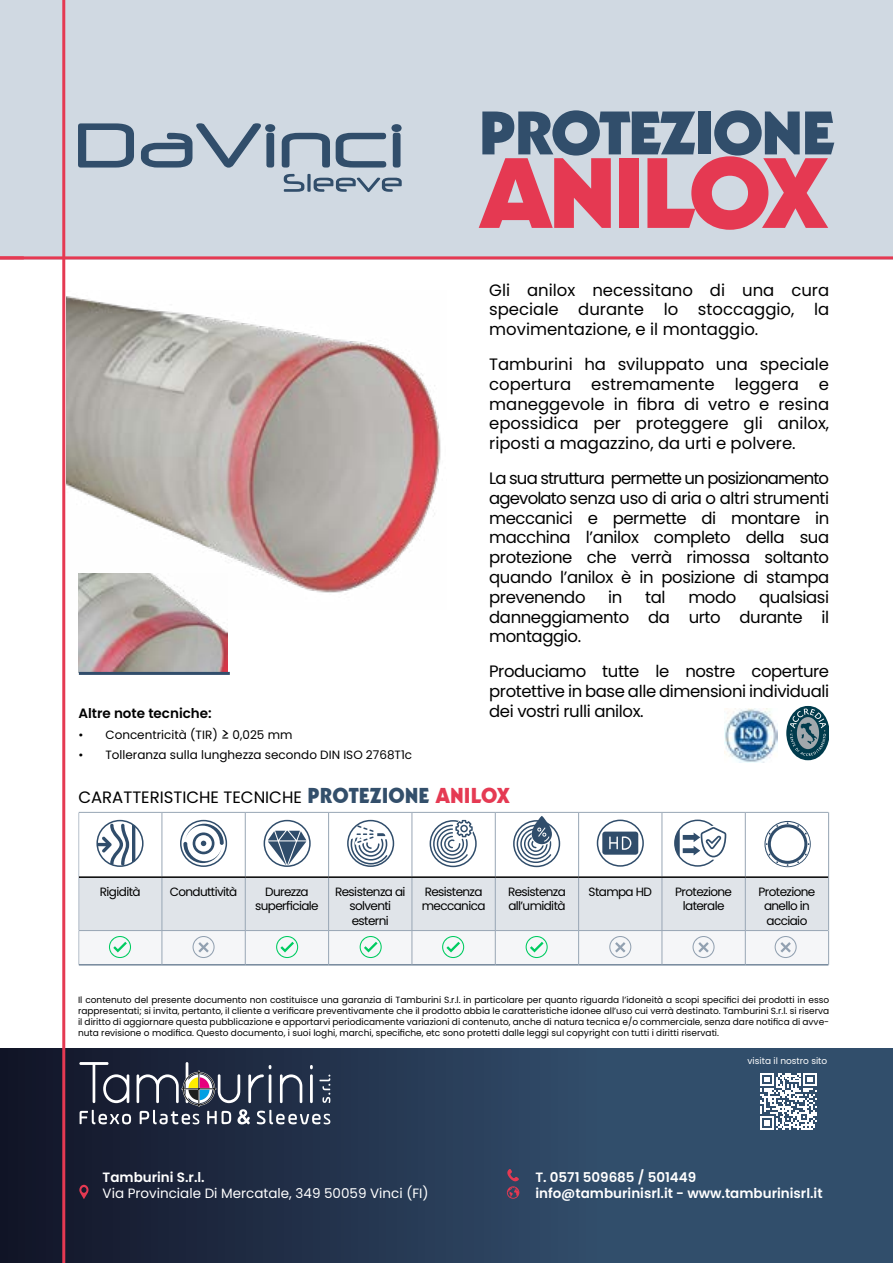
<style>
.page{position:relative;width:893px;height:1263px;background:#fff}
.page>*{position:absolute;margin:0;border:0;box-sizing:border-box;transform-origin:0 0}
.t1{font:97.5px "Geometric 231 BT Heavy C";letter-spacing:-.05em;color:#e53952;scale:1.09 1}
.t2{font:60px "Geometric 231 BT Heavy C";letter-spacing:-.04em;color:#314e6b;scale:1.09 1}
.t3{font:16.5px/19.8px "Poppins";letter-spacing:-.025em;color:#000;text-align:justify}
.t4{font:16.5px "Poppins";color:#000}
.t5{font:600 13.5px/16.2px "Poppins";color:#fff}
.t6{font:13.5px "Poppins";color:#fff}
.t7{font:600 13.5px "Poppins";color:#000}
.t8{font:12px/14.4px "Poppins";letter-spacing:-.05em;color:#000;text-align:center}
.t9{font:12px "Poppins";color:#000}
.t10{font:9px/10.8px "Poppins";color:#000;text-align:justify}
.t11{font:9px "Poppins";color:#fff}
.s1{font-size:16.5px}
.s2{font-family:"Geometric 231 BT Heavy C";font-size:21px;color:#334f6b}
.s3{font-family:"Geometric 231 BT Heavy C";font-size:21px;color:#e53a53}
</style>
<div class="page">
<div style="left:0;top:0;width:893px;height:259px;background:#d0d9e2"></div>
<hr style="left:162px;top:812px;width:1px;height:64px;background:#98a6b5">
<hr style="left:245px;top:812px;width:1px;height:64px;background:#98a6b5">
<hr style="left:328px;top:812px;width:1px;height:64px;background:#98a6b5">
<hr style="left:412px;top:812px;width:1px;height:64px;background:#98a6b5">
<hr style="left:495px;top:812px;width:1px;height:64px;background:#98a6b5">
<hr style="left:578px;top:812px;width:1px;height:64px;background:#98a6b5">
<hr style="left:662px;top:812px;width:1px;height:64px;background:#98a6b5">
<hr style="left:745px;top:812px;width:1px;height:64px;background:#98a6b5">
<hr style="left:79px;top:876px;width:83px;height:2px;background:#000">
<hr style="left:162px;top:876px;width:83px;height:2px;background:#000">
<hr style="left:245px;top:876px;width:84px;height:2px;background:#000">
<hr style="left:329px;top:876px;width:83px;height:2px;background:#000">
<hr style="left:412px;top:876px;width:83px;height:2px;background:#000">
<hr style="left:495px;top:876px;width:84px;height:2px;background:#000">
<hr style="left:579px;top:876px;width:83px;height:2px;background:#000">
<hr style="left:662px;top:876px;width:83px;height:2px;background:#000">
<hr style="left:745px;top:876px;width:83px;height:2px;background:#000">
<div style="left:78px;top:811px;width:751px;height:170px;border:1px solid #fff"></div>
<div style="left:0;top:1048px;width:893px;height:215px;background:linear-gradient(to right,#15192e,#385b7a)"></div>
<svg style="left:79px;top:1185px;width:9px;height:14px"></svg>
<svg style="left:507px;top:1169px;width:12px;height:30px"></svg>
<svg style="left:80px;top:1110px;width:51px;height:14px"></svg>
<svg style="left:79px;top:1062px;width:50px;height:41px"></svg>
<svg style="left:137px;top:1062px;width:193px;height:62px;background:#4a5365"></svg>
<svg style="left:99px;top:824px;width:30px;height:41px"></svg>
<hr style="left:132px;top:824px;width:3px;height:41px;background:#304d6b;border-radius:2px">
<div style="left:96px;top:820px;width:48px;height:47px;border:2px solid #304d6b;border-radius:50%"></div>
<svg style="left:183px;top:824px;width:41px;height:39px"></svg>
<div style="left:180px;top:820px;width:47px;height:47px;border:2px solid #304d6b;border-radius:50%"></div>
<svg style="left:268px;top:831px;width:38px;height:34px"></svg>
<div style="left:264px;top:820px;width:47px;height:47px;border:2px solid #304d6b;border-radius:50%"></div>
<div style="left:347px;top:820px;width:47px;height:47px;border:2px solid #304d6b;border-radius:50%"></div>
<svg style="left:351px;top:825px;width:36px;height:39px"></svg>
<div style="left:430px;top:820px;width:47px;height:47px;border:2px solid #304d6b;border-radius:50%"></div>
<svg style="left:433px;top:820px;width:40px;height:43px"></svg>
<svg style="left:602px;top:831px;width:36px;height:24px"></svg>
<div style="left:597px;top:819px;width:47px;height:48px;border:2px solid #304d6b;border-radius:50%"></div>
<div style="left:674px;top:819px;width:47px;height:48px;border:2px solid #304d6b;border-radius:50%"></div>
<svg style="left:675px;top:820px;width:51px;height:44px"></svg>
<svg style="left:764px;top:821px;width:47px;height:46px"></svg>
<div style="left:513px;top:820px;width:47px;height:47px;border:2px solid #304d6b;border-radius:50%"></div>
<svg style="left:517px;top:816px;width:35px;height:47px"></svg>
<svg style="left:78px;top:123px;width:56px;height:45px"></svg>
<svg style="left:141px;top:123px;width:134px;height:45px"></svg>
<svg style="left:282px;top:133px;width:48px;height:35px"></svg>
<svg style="left:336px;top:124px;width:66px;height:44px"></svg>
<svg style="left:284px;top:174px;width:118px;height:18px"></svg>
<hr style="left:0;top:256px;width:893px;height:3px;background:#e53952">
<svg style="left:79px;top:877px;width:750px;height:88px"></svg>
<img style="left:66px;top:296px;width:375px;height:313px">
<img style="left:79px;top:573px;width:148px;height:99px">
<hr style="left:79px;top:672px;width:151px;height:3px;background:#314d6b">
<img style="left:724px;top:708px;width:54px;height:54px">
<svg style="left:760px;top:1072px;width:57px;height:57px"></svg>
<hr style="left:62px;top:0;width:3px;height:1263px;background:#e53952">
<div style="left:786px;top:706px;width:43px;height:54px;background:#003b4c;border-radius:50%"></div>
<svg style="left:790px;top:708px;width:36px;height:48px"></svg>
<p class="t7" style="left:78px;top:705px;width:135px">Altre note tecniche:</p>
<p class="t9" style="left:78px;top:727px;width:216px">• Concentricità (TIR) <span class="s1">≥</span> 0,025 mm</p>
<p class="t9" style="left:78px;top:747px;width:335px">• Tolleranza sulla lunghezza secondo DIN ISO 2768T1c</p>
<h2 class="t2" style="left:478px;top:96px;width:329px">PROTEZIONE</h2>
<h1 class="t1" style="left:478px;top:134px;width:323px">ANILOX</h1>
<p class="t3" style="left:489px;top:280px;width:342px">Gli anilox necessitano di una cura speciale durante lo stoccaggio, la movimentazione, e il montaggio.</p>
<p class="t3" style="left:489px;top:354px;width:342px">Tamburini ha sviluppato una speciale copertura estremamente leggera e maneggevole in fibra di vetro e resina epossidica per proteggere gli anilox, riposti a magazzino, da urti e polvere.</p>
<p class="t3" style="left:489px;top:468px;width:342px">La sua struttura permette un posizionamento agevolato senza uso di aria o altri strumenti meccanici e permette di montare in macchina l’anilox completo della sua protezione che verrà rimossa soltanto quando l’anilox è in posizione di stampa prevenendo</p>
<p class="t3" style="left:489px;top:587px;width:342px;text-indent:270px">qualsiasi danneggiamento da urto durante il montaggio.</p>
<p class="t3" style="left:489px;top:661px;width:341px">Produciamo tutte le nostre coperture protettive in base alle dimensioni individuali dei vostri rulli anilox.</p>
<p class="t3" style="left:608px;top:587px;width:16px">in</p>
<p class="t3" style="left:645px;top:587px;width:22px">tal</p>
<p class="t3" style="left:688px;top:587px;width:50px">modo</p>
<p class="t4" style="left:78px;top:788px;width:433px">CARATTERISTICHE TECNICHE <span class="s2">PROTEZIONE</span> <span class="s3">ANILOX</span></p>
<p class="t8" style="left:100px;top:884px;width:42px">Rigidità</p>
<p class="t8" style="left:170px;top:884px;width:69px">Conduttività</p>
<p class="t8" style="left:255px;top:884px;width:65px">Durezza superficiale</p>
<p class="t8" style="left:335px;top:884px;width:72px">Resistenza ai solventi esterni</p>
<p class="t8" style="left:422px;top:884px;width:65px;text-align:left">Resistenza meccanica</p>
<p class="t8" style="left:508px;top:884px;width:59px;text-align:left">Resistenza all’umidità</p>
<p class="t8" style="left:589px;top:884px;width:65px">Stampa HD</p>
<p class="t8" style="left:675px;top:884px;width:58px">Protezione laterale</p>
<p class="t8" style="left:759px;top:884px;width:58px">Protezione anello in acciaio</p>
<p class="t10" style="left:78px;top:995px;width:753px">Il contenuto del presente documento non costituisce una garanzia di Tamburini S.r.l. in particolare per quanto riguarda l’idoneità a scopi specifici dei prodotti in esso rappresentati; si invita, pertanto, il cliente a verificare preventivamente che il prodotto abbia le caratteristiche idonee all’uso cui verrà destinato. Tamburini S.r.l. si riserva il diritto di aggiornare questa pubblicazione e apportarvi periodicamente variazioni di contenuto, anche di natura tecnica e/o commerciale, senza dare notifica di avve&shy;nuta revisione o modifica. Questo documento, i suoi loghi, marchi, specifiche, etc sono protetti dalle leggi sul copyright con tutti i diritti riservati.</p>
<p class="t5" style="left:103px;top:1169px;width:104px">Tamburini S.r.l.</p>
<p class="t6" style="left:103px;top:1186px;width:328px">Via Provinciale Di Mercatale, 349 50059 Vinci (FI)</p>
<p class="t11" style="left:748px;top:1055px;width:81px">visita il nostro sito</p>
<p class="t5" style="left:535px;top:1169px;width:289px">T. 0571 509685 / 501449 info@tamburinisrl.it - www.tamburinisrl.it</p>
</div>
